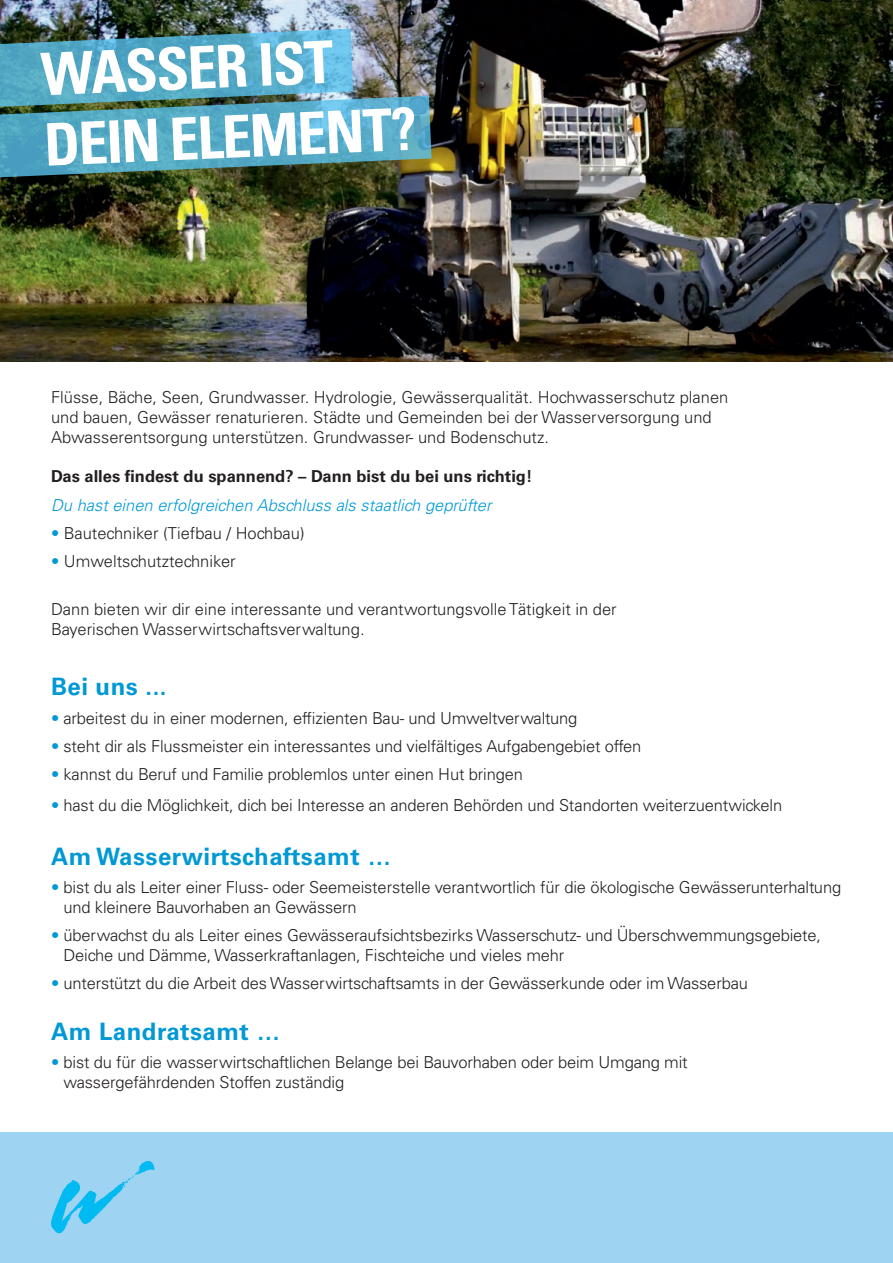
<style>
.page{position:relative;width:893px;height:1263px;background:#fff}
.page>*{position:absolute;margin:0;border:0;box-sizing:border-box;transform-origin:0 0}
.t1{font:700 condensed 58.8px/70.7px "Univers LT Std";color:#fff}
.t2{font:700 24px "Univers LT Std";letter-spacing:.02em;color:#0099d5}
.t3{font:300 16.5px/19.8px "Univers LT Std";letter-spacing:-.01em;color:#231f20}
.t4{font:italic 300 16.5px "Univers LT Std";color:#0099d5}
.t5{font:700 16.5px "Univers LT Std";color:#231f20}
.s1{color:#0099d5}
</style>
<div class="page">
<img style="left:0;top:0;width:893px;height:361px">
<div style="left:0;top:1133px;width:893px;height:130px;background:#9ed3f1"></div>
<svg style="left:51px;top:1161px;width:103px;height:72px"></svg>
<img style="left:0;top:29px;width:432px;height:149px">
<h1 class="t1" style="left:39px;top:40px;width:374px;rotate:-3deg">WASSER IST<br>DEIN ELEMENT?</h1>
<p class="t3" style="left:51px;top:387px;width:679px">Flüsse, Bäche, Seen, Grundwasser. Hydrologie, Gewässerqualität. Hochwasserschutz planen und bauen, Gewässer renaturieren. Städte und Gemeinden bei der Wasserversorgung und<br>Abwasserentsorgung unterstützen. Grundwasser- und Bodenschutz.</p>
<p class="t5" style="left:51px;top:467px;width:483px">Das alles findest du spannend? – Dann bist du bei uns richtig!</p>
<p class="t4" style="left:51px;top:495px;width:442px">Du hast einen erfolgreichen Abschluss als staatlich geprüfter</p>
<p class="t3" style="left:51px;top:523px;width:255px"><span class="s1">•</span> Bautechniker (Tiefbau / Hochbau)</p>
<p class="t3" style="left:51px;top:552px;width:186px"><span class="s1">•</span> Umweltschutztechniker</p>
<p class="t3" style="left:51px;top:600px;width:567px">Dann bieten wir dir eine interessante und verantwortungsvolle Tätigkeit in der<br>Bayerischen Wasserwirtschaftsverwaltung.</p>
<h2 class="t2" style="left:51px;top:673px;width:117px">Bei uns ...</h2>
<p class="t3" style="left:51px;top:708px;width:528px"><span class="s1">•</span> arbeitest du in einer modernen, effizienten Bau- und Umweltverwaltung</p>
<p class="t3" style="left:51px;top:736px;width:592px"><span class="s1">•</span> steht dir als Flussmeister ein interessantes und vielfältiges Aufgabengebiet offen</p>
<p class="t3" style="left:51px;top:764px;width:473px"><span class="s1">•</span> kannst du Beruf und Familie problemlos unter einen Hut bringen</p>
<p class="t3" style="left:51px;top:795px;width:733px"><span class="s1">•</span> hast du die Möglichkeit, dich bei Interesse an anderen Behörden und Standorten weiterzuentwickeln</p>
<h2 class="t2" style="left:51px;top:842px;width:342px">Am Wasserwirtschaftsamt …</h2>
<p class="t3" style="left:64px;top:877px;width:779px;text-indent:-13px"><span class="s1">•</span> bist du als Leiter einer Fluss- oder Seemeisterstelle verantwortlich für die ökologische Gewässerunterhaltung und kleinere Bauvorhaben an Gewässern</p>
<p class="t3" style="left:64px;top:925px;width:759px;text-indent:-13px"><span class="s1">•</span> überwachst du als Leiter eines Gewässeraufsichtsbezirks Wasserschutz- und Überschwemmungsgebiete,<br>Deiche und Dämme, Wasserkraftanlagen, Fischteiche und vieles mehr</p>
<p class="t3" style="left:51px;top:973px;width:698px"><span class="s1">•</span> unterstützt du die Arbeit des Wasserwirtschaftsamts in der Gewässerkunde oder im Wasserbau</p>
<h2 class="t2" style="left:51px;top:1017px;width:231px">Am Landratsamt …</h2>
<p class="t3" style="left:64px;top:1053px;width:626px;text-indent:-13px"><span class="s1">•</span> bist du für die wasserwirtschaftlichen Belange bei Bauvorhaben oder beim Umgang mit wassergefährdenden Stoffen zuständig</p>
</div>
